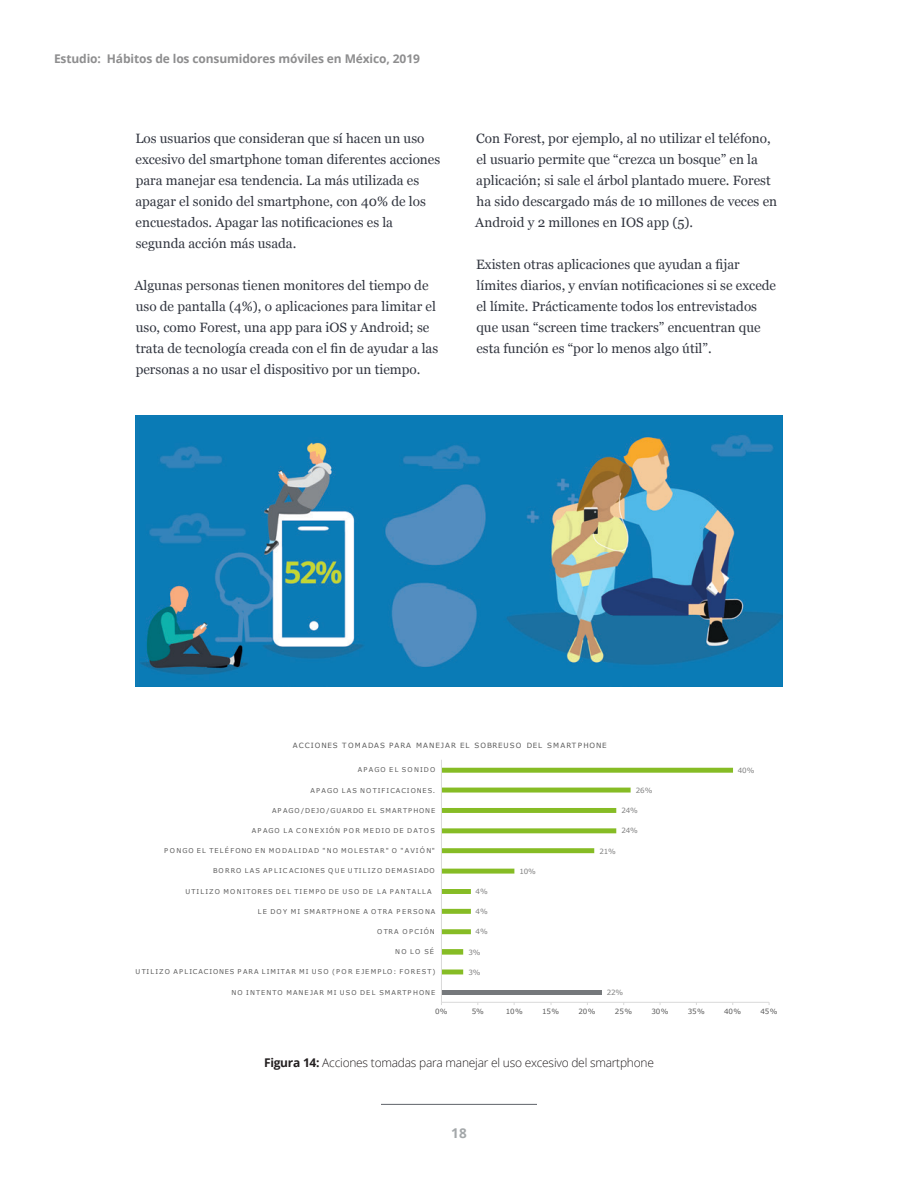
<style>
.page{position:relative;width:918px;height:1188px;background:#fff}
.page>*{position:absolute;margin:0;border:0;box-sizing:border-box;transform-origin:0 0}
.body-auxiliary{font:13.5px/21px "Georgia";color:#323640}
.t1{font:700 13.5px "Open Sans";color:#a3a7a9}
.t2{font:300 12px "Open Sans";letter-spacing:-.02em;color:#231f20}
.t3{font:700 12px "Open Sans";letter-spacing:-.01em;color:#8e8e8f}
.t4{font:7.2px "Verdana";letter-spacing:.135em;color:#595959}
.t5{font:7.2px "Verdana";letter-spacing:-.02em;color:#7f7f7f}
.t6{font:6.6px "Verdana";letter-spacing:.155em;color:#595959}
.s1{font-weight:700}
</style>
<div class="page">
<hr style="left:381px;top:1104px;width:156px;height:1px;background:#5f6369">
<img style="left:136px;top:416px;width:647px;height:270px">
<div style="left:442px;top:990px;width:160px;height:5px;background:#75787b"></div>
<svg style="left:442px;top:768px;width:291px;height:206px"></svg>
<hr style="left:441px;top:1002px;width:328px;height:1px;background:#d9d9d9">
<hr style="left:441px;top:760px;width:1px;height:242px;background:#d9d9d9">
<p class="t3" style="left:54px;top:50px;width:367px">Estudio: Hábitos de los consumidores móviles en México, 2019</p>
<p class="body-auxiliary" style="left:135px;top:127px;width:306px">Los usuarios que consideran que sí hacen un uso excesivo del smartphone toman diferentes acciones para manejar esa tendencia. La más utilizada es apagar el sonido del smartphone, con 40% de los encuestados. Apagar las notificaciones es la segunda acción más usada.</p>
<p class="body-auxiliary" style="left:134px;top:274px;width:305px">Algunas personas tienen monitores del tiempo de uso de pantalla (4%), o aplicaciones para limitar el uso, como Forest, una app para iOS y Android; se trata de tecnología creada con el fin de ayudar a las personas a no usar el dispositivo por un tiempo.</p>
<p class="body-auxiliary" style="left:475px;top:127px;width:303px">Con Forest, por ejemplo, al no utilizar el teléfono, el usuario permite que “crezca un bosque” en la aplicación; si sale el árbol plantado muere. Forest ha sido descargado más de 10 millones de veces en Android y 2 millones en IOS app (5).</p>
<p class="body-auxiliary" style="left:476px;top:253px;width:302px">Existen otras aplicaciones que ayudan a fijar límites diarios, y envían notificaciones si se excede el límite. Prácticamente todos los entrevistados que usan “screen time trackers” encuentran que esta función es “por lo menos algo útil”.</p>
<p class="t4" style="left:293px;top:740px;width:316px">ACCIONES TOMADAS PARA MANEJAR EL SOBREUSO DEL SMARTPHONE</p>
<p class="t6" style="left:358px;top:765px;width:79px">APAGO EL SONIDO</p>
<p class="t6" style="left:311px;top:786px;width:126px">APAGO LAS NOTIFICACIONES.</p>
<p class="t5" style="left:636px;top:785px;width:18px">26%</p>
<p class="t6" style="left:272px;top:806px;width:165px">APAGO/DEJO/GUARDO EL SMARTPHONE</p>
<p class="t5" style="left:621px;top:806px;width:18px">24%</p>
<p class="t6" style="left:252px;top:826px;width:184px">APAGO LA CONEXIÓN POR MEDIO DE DATOS</p>
<p class="t5" style="left:621px;top:826px;width:18px">24%</p>
<p class="t6" style="left:164px;top:846px;width:272px">PONGO EL TELÉFONO EN MODALIDAD "NO MOLESTAR" O "AVIÓN"</p>
<p class="t5" style="left:600px;top:846px;width:18px">21%</p>
<p class="t6" style="left:213px;top:866px;width:223px">BORRO LAS APLICACIONES QUE UTILIZO DEMASIADO</p>
<p class="t5" style="left:519px;top:866px;width:18px">10%</p>
<p class="t6" style="left:186px;top:887px;width:248px">UTILIZO MONITORES DEL TIEMPO DE USO DE LA PANTALLA</p>
<p class="t5" style="left:476px;top:886px;width:14px">4%</p>
<p class="t6" style="left:258px;top:907px;width:179px">LE DOY MI SMARTPHONE A OTRA PERSONA</p>
<p class="t5" style="left:476px;top:907px;width:14px">4%</p>
<p class="t6" style="left:377px;top:927px;width:59px">OTRA OPCIÓN</p>
<p class="t5" style="left:476px;top:927px;width:14px">4%</p>
<p class="t6" style="left:395px;top:947px;width:40px">NO LO SÉ</p>
<p class="t5" style="left:468px;top:947px;width:14px">3%</p>
<p class="t6" style="left:136px;top:967px;width:301px">UTILIZO APLICACIONES PARA LIMITAR MI USO (POR EJEMPLO: FOREST)</p>
<p class="t5" style="left:468px;top:967px;width:14px">3%</p>
<p class="t6" style="left:231px;top:988px;width:206px">NO INTENTO MANEJAR MI USO DEL SMARTPHONE</p>
<p class="t5" style="left:607px;top:987px;width:18px">22%</p>
<p class="t5" style="left:738px;top:765px;width:18px">40%</p>
<p class="t4" style="left:435px;top:1007px;width:14px">0%</p>
<p class="t4" style="left:472px;top:1007px;width:14px">5%</p>
<p class="t4" style="left:506px;top:1007px;width:19px">10%</p>
<p class="t4" style="left:542px;top:1007px;width:19px">15%</p>
<p class="t4" style="left:579px;top:1007px;width:19px">20%</p>
<p class="t4" style="left:615px;top:1007px;width:19px">25%</p>
<p class="t4" style="left:651px;top:1007px;width:19px">30%</p>
<p class="t4" style="left:688px;top:1007px;width:19px">35%</p>
<p class="t4" style="left:724px;top:1007px;width:19px">40%</p>
<p class="t4" style="left:761px;top:1007px;width:19px">45%</p>
<p class="t2" style="left:264px;top:1054px;width:392px"><span class="s1">Figura 14:</span> Acciones tomadas para manejar el uso excesivo del smartphone</p>
<p class="t1" style="left:451px;top:1123px;width:17px">18</p>
</div>
